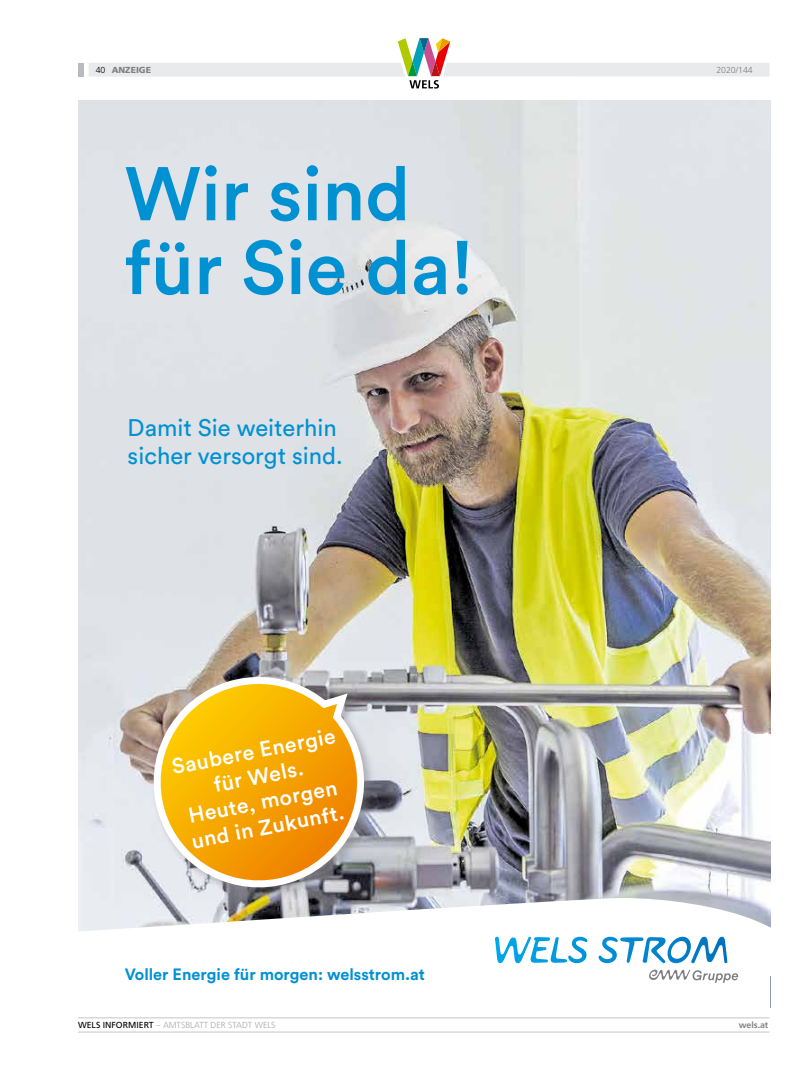
<style>
.page{position:relative;width:805px;height:1078px;background:#fff}
.page>*{position:absolute;margin:0;border:0;box-sizing:border-box;transform-origin:0 0}
.t1{font:500 75px/73.8px "Circular Pro";color:#0091d3}
.t2{font:23.75px/28.5px "Circular Pro";color:#0091d3}
.t3{font:500 21.38px/25.6px "Circular Pro";color:#fff;text-align:center}
.t4{font:700 16.25px "Circular Pro";color:#0091d3}
.t5{font:300 8.75px "Frutiger LT Std";color:#a8a9ad}
.t6{font:900 8.75px "Frutiger LT Std";color:#818084}
.t7{font:300 8.75px "Frutiger LT Std";color:#818084}
.t8{font:700 8.75px "Frutiger LT Std";color:#818084}
.s1{font-weight:300;color:#000}
.s2{font-weight:400;color:#000}
</style>
<div class="page">
<svg style="left:89px;top:38px;width:680px;height:50px"></svg>
<div style="left:78px;top:63px;width:5px;height:13px;background:#b8babd"></div>
<hr style="left:78px;top:1017px;width:691px;height:1px;background:#c3c5c8">
<hr style="left:78px;top:1031px;width:691px;height:1px;background:#c3c5c8">
<img style="left:79px;top:100px;width:690px;height:797px">
<svg style="left:79px;top:897px;width:690px;height:63px"></svg>
<svg style="left:495px;top:936px;width:92px;height:26px"></svg>
<svg style="left:598px;top:936px;width:129px;height:26px"></svg>
<svg style="left:649px;top:969px;width:89px;height:13px"></svg>
<div style="left:151px;top:674px;width:225px;height:225px;background:#817e83;opacity:.5"></div>
<svg style="left:147px;top:662px;width:223px;height:241px;background:#deb053"></svg>
<p class="t6" style="left:96px;top:65px;width:57px"><span class="s1">40</span> ANZEIGE</p>
<h1 class="t1" style="left:125px;top:154px;width:351px">Wir sind für Sie da!</h1>
<p class="t2" style="left:128px;top:412px;width:216px">Damit Sie weiterhin sicher versorgt sind.</p>
<p class="t3" style="left:169px;top:753px;width:167px;rotate:-11deg">Saubere Energie für Wels.<br>Heute, morgen und in Zukunft.</p>
<p class="t4" style="left:125px;top:962px;width:301px">Voller Energie für morgen: welsstrom.at</p>
<p class="t7" style="left:716px;top:65px;width:38px">2020/144</p>
<p class="t5" style="left:78px;top:1019px;width:199px"><span class="s2">WELS INFORMIERT</span> – AMTSBLATT DER STADT WELS</p>
<p class="t8" style="left:738px;top:1019px;width:31px">wels.at</p>
</div>
